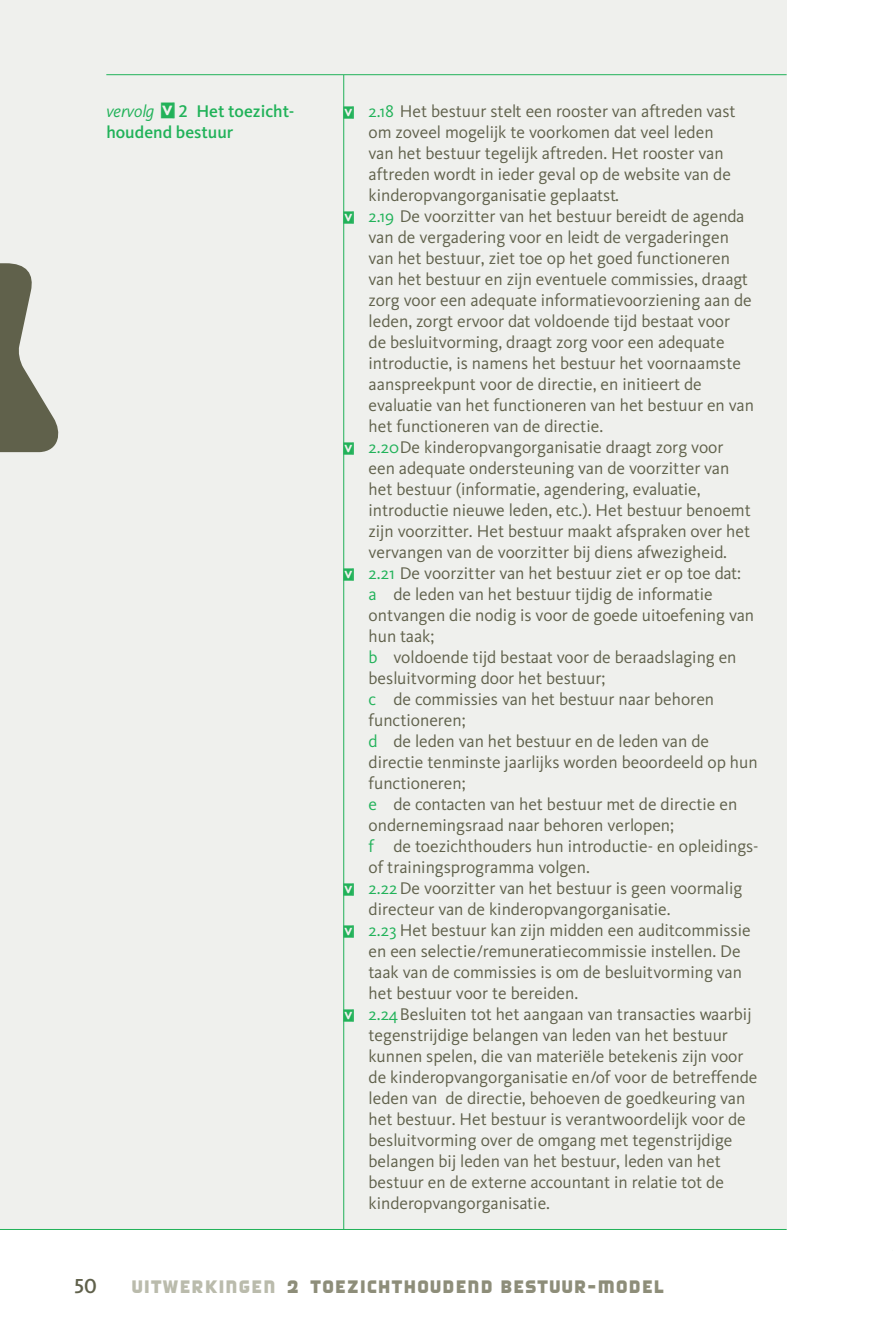
<style>
.page{position:relative;width:893px;height:1340px;background:#fff}
.page>*{position:absolute;margin:0;border:0;box-sizing:border-box;transform-origin:0 0}
.t1{font:21px "Borgstrand";color:#8d8d79}
.t2{font:21px "Kievit Medium SC";color:#60614b}
.t3{font:17.5px "Kievit";color:#60614b}
.t4{font:500 17.5px/21px "Kievit";color:#21b259}
.s1{font-weight:400;font-style:italic}
.s2{font-family:"Mayo Ding Borders";font-weight:400;font-size:31.5px}
.s3{font-family:"Kievit Medium SC";font-weight:400}
.s4{font-family:"Mayo Ding Borders";font-size:24.5px;color:#21b259}
.s5{color:#21b259}
.s6{color:#babbac}
</style>
<div class="page">
<hr style="left:892px;top:0;width:1px;height:1250px;background:#eff0ed">
<div style="left:0;top:0;width:787px;height:1229px;background:#eff0ed"></div>
<hr style="left:106px;top:74px;width:681px;height:1px;background:#21b259">
<hr style="left:343px;top:75px;width:1px;height:1154px;background:#21b259">
<hr style="left:0;top:1229px;width:787px;height:1px;background:#21b259">
<svg style="left:0;top:263px;width:59px;height:189px"></svg>
<p class="t4" style="left:106px;top:100px;width:190px"><span class="s1">vervolg</span> <span class="s2">v</span> <span class="s3">2</span> Het toezicht&shy;houdend bestuur</p>
<p class="t3" style="left:344px;top:101px;width:393px"><span class="s4">v</span> <span class="s5">2.18</span> Het bestuur stelt een rooster van aftreden vast</p>
<p class="t3" style="left:369px;top:122px;width:347px">om zoveel mogelijk te voorkomen dat veel leden</p>
<p class="t3" style="left:369px;top:143px;width:357px">van het bestuur tegelijk aftreden. Het rooster van</p>
<p class="t3" style="left:369px;top:164px;width:364px">aftreden wordt in ieder geval op de website van de</p>
<p class="t3" style="left:369px;top:185px;width:252px">kinderopvangorganisatie geplaatst.</p>
<p class="t3" style="left:344px;top:206px;width:402px"><span class="s4">v</span> <span class="s5">2.19</span> De voorzitter van het bestuur bereidt de agenda</p>
<p class="t3" style="left:369px;top:227px;width:362px">van de vergadering voor en leidt de vergaderingen</p>
<p class="t3" style="left:369px;top:248px;width:363px">van het bestuur, ziet toe op het goed functioneren</p>
<p class="t3" style="left:369px;top:269px;width:381px">van het bestuur en zijn eventuele commissies, draagt</p>
<p class="t3" style="left:369px;top:290px;width:385px">zorg voor een adequate informatievoorziening aan de</p>
<p class="t3" style="left:369px;top:311px;width:363px">leden, zorgt ervoor dat voldoende tijd bestaat voor</p>
<p class="t3" style="left:369px;top:332px;width:358px">de besluitvorming, draagt zorg voor een adequate</p>
<p class="t3" style="left:369px;top:353px;width:374px">introductie, is namens het bestuur het voornaamste</p>
<p class="t3" style="left:369px;top:374px;width:335px">aanspreekpunt voor de directie, en initieert de</p>
<p class="t3" style="left:369px;top:395px;width:387px">evaluatie van het functioneren van het bestuur en van</p>
<p class="t3" style="left:369px;top:416px;width:236px">het functioneren van de directie.</p>
<p class="t3" style="left:344px;top:437px;width:381px"><span class="s4">v</span> <span class="s5">2.20</span>De kinderopvangorganisatie draagt zorg voor</p>
<p class="t3" style="left:369px;top:458px;width:362px">een adequate ondersteuning van de voorzitter van</p>
<p class="t3" style="left:369px;top:479px;width:334px">het bestuur (informatie, agendering, evaluatie,</p>
<p class="t3" style="left:369px;top:500px;width:384px">introductie nieuwe leden, etc.). Het bestuur benoemt</p>
<p class="t3" style="left:369px;top:521px;width:383px">zijn voorzitter. Het bestuur maakt afspraken over het</p>
<p class="t3" style="left:369px;top:542px;width:360px">vervangen van de voorzitter bij diens afwezigheid.</p>
<p class="t3" style="left:344px;top:563px;width:399px"><span class="s4">v</span> <span class="s5">2.21</span> De voorzitter van het bestuur ziet er op toe dat:</p>
<p class="t3" style="left:369px;top:584px;width:346px"><span class="s5">a</span> de leden van het bestuur tijdig de informatie</p>
<p class="t3" style="left:369px;top:605px;width:387px">ontvangen die nodig is voor de goede uitoefening van</p>
<p class="t3" style="left:369px;top:626px;width:67px">hun taak;</p>
<p class="t3" style="left:369px;top:647px;width:370px"><span class="s5">b</span> voldoende tijd bestaat voor de beraadslaging en</p>
<p class="t3" style="left:369px;top:668px;width:238px">besluitvorming door het bestuur;</p>
<p class="t3" style="left:369px;top:689px;width:347px"><span class="s5">c</span> de commissies van het bestuur naar behoren</p>
<p class="t3" style="left:369px;top:710px;width:99px">functioneren;</p>
<p class="t3" style="left:369px;top:731px;width:342px"><span class="s5">d</span> de leden van het bestuur en de leden van de</p>
<p class="t3" style="left:369px;top:752px;width:391px">directie tenminste jaarlijks worden beoordeeld op hun</p>
<p class="t3" style="left:369px;top:773px;width:99px">functioneren;</p>
<p class="t3" style="left:369px;top:794px;width:370px"><span class="s5">e</span> de contacten van het bestuur met de directie en</p>
<p class="t3" style="left:369px;top:815px;width:307px">ondernemingsraad naar behoren verlopen;</p>
<p class="t3" style="left:369px;top:836px;width:392px"><span class="s5">f</span> de toezichthouders hun introductie- en opleidings-</p>
<p class="t3" style="left:369px;top:857px;width:223px">of trainingsprogramma volgen.</p>
<p class="t3" style="left:344px;top:878px;width:400px"><span class="s4">v</span> <span class="s5">2.22</span>De voorzitter van het bestuur is geen voormalig</p>
<p class="t3" style="left:369px;top:899px;width:304px">directeur van de kinderopvangorganisatie.</p>
<p class="t3" style="left:344px;top:920px;width:408px"><span class="s4">v</span> <span class="s5">2.23</span> Het bestuur kan zijn midden een auditcommissie</p>
<p class="t3" style="left:369px;top:941px;width:374px">en een selectie/remuneratiecommissie instellen. De</p>
<p class="t3" style="left:369px;top:962px;width:375px">taak van de commissies is om de besluitvorming van</p>
<p class="t3" style="left:369px;top:983px;width:211px">het bestuur voor te bereiden.</p>
<p class="t3" style="left:344px;top:1004px;width:409px"><span class="s4">v</span> <span class="s5">2.24</span>Besluiten tot het aangaan van transacties waarbij</p>
<p class="t3" style="left:369px;top:1025px;width:361px">tegenstrijdige belangen van leden van het bestuur</p>
<p class="t3" style="left:369px;top:1046px;width:377px">kunnen spelen, die van materiële betekenis zijn voor</p>
<p class="t3" style="left:369px;top:1067px;width:390px">de kinderopvangorganisatie en/of voor de betreffende</p>
<p class="t3" style="left:369px;top:1088px;width:378px">leden van de directie, behoeven de goedkeuring van</p>
<p class="t3" style="left:369px;top:1109px;width:379px">het bestuur. Het bestuur is verantwoordelijk voor de</p>
<p class="t3" style="left:369px;top:1130px;width:366px">besluitvorming over de omgang met tegenstrijdige</p>
<p class="t3" style="left:369px;top:1151px;width:354px">belangen bij leden van het bestuur, leden van het</p>
<p class="t3" style="left:369px;top:1172px;width:357px">bestuur en de externe accountant in relatie tot de</p>
<p class="t3" style="left:369px;top:1193px;width:183px">kinderopvangorganisatie.</p>
<p class="t2" style="left:74px;top:1273px;width:24px">50</p>
<p class="t1" style="left:131px;top:1274px;width:535px"><span class="s6">UITWERKINGEN</span> 2 TOEZICHTHOUDEND BESTUUR-MODEL</p>
</div>
